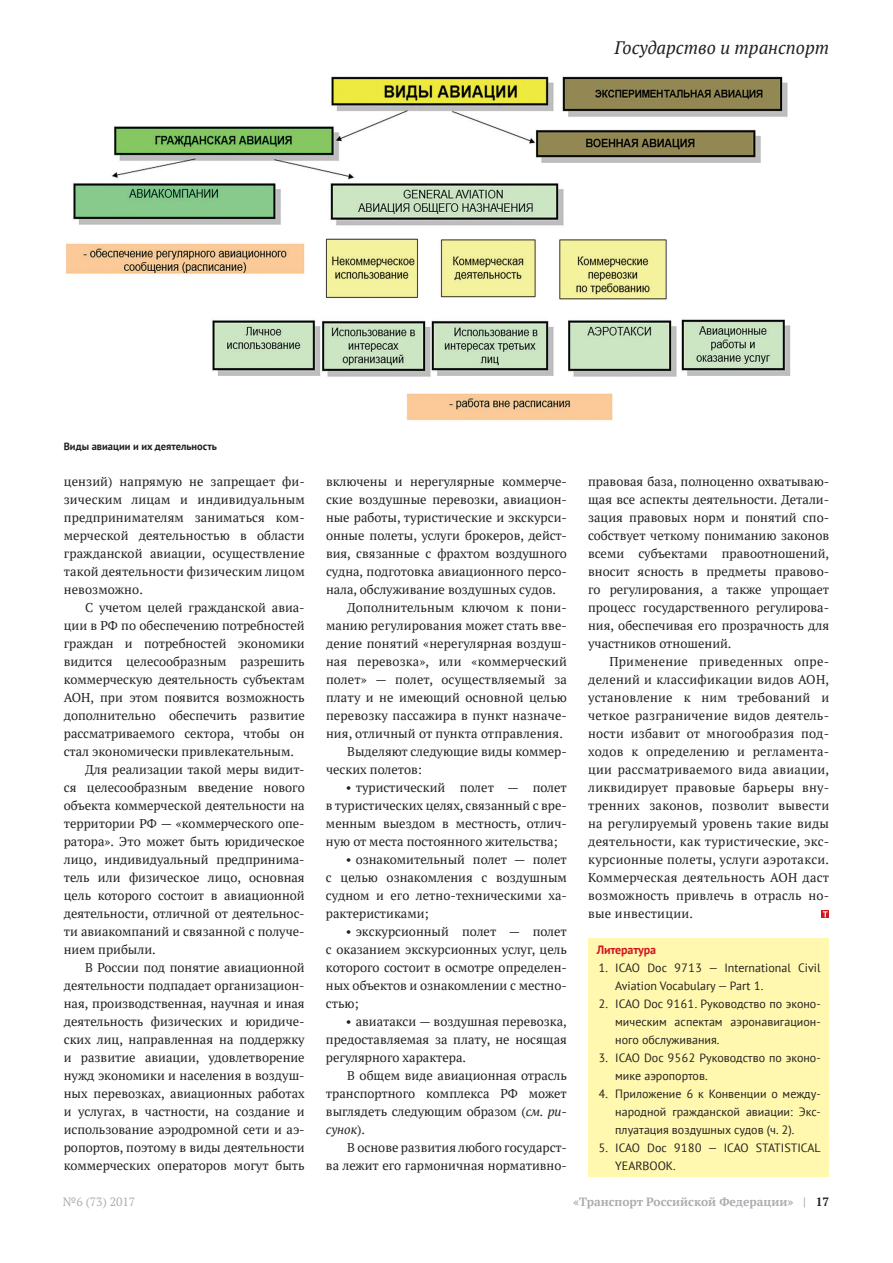
<style>
.page{position:relative;width:893px;height:1263px;background:#fff}
.page>*{position:absolute;margin:0;border:0;box-sizing:border-box;transform-origin:0 0}
.t1{font:italic 18px "PT Serif";color:#231f20}
.t2{font:12.75px/18px "PT Serif";color:#231f20;text-align:justify}
.t3{font:12px/18px "PT Sans";color:#231f20}
.t4{font:700 12px "PT Serif";color:#acadb1}
.t5{font:12px "PT Serif";color:#acadb1}
.t6{font:700 12px "PT Sans";color:#d1161e}
.t7{font:700 10.5px "PT Sans";color:#231f20}
.s1{font-style:italic}
.s2{color:#231f20}
</style>
<div class="page">
<div style="left:588px;top:938px;width:241px;height:239px;background:#fff8ae"></div>
<img style="left:66px;top:76px;width:725px;height:345px">
<svg style="left:821px;top:910px;width:8px;height:8px"></svg>
<svg style="left:823px;top:911px;width:5px;height:6px"></svg>
<h1 class="t1" style="left:614px;top:36px;width:216px">Государство и транспорт</h1>
<p class="t7" style="left:64px;top:439px;width:155px">Виды авиации и их деятельность</p>
<p class="t2" style="left:64px;top:472px;width:242px">цензий) напрямую не запрещает фи&shy;зическим лицам и индивидуальным предпринимателям заниматься ком&shy;мерческой деятельностью в области гражданской авиации, осуществление такой деятельности физическим лицом невозможно.</p>
<p class="t2" style="left:85px;top:598px;width:221px">С учетом целей гражданской авиа-</p>
<p class="t2" style="left:64px;top:616px;width:242px">ции в РФ по обеспечению потребностей</p>
<p class="t2" style="left:64px;top:634px;width:242px">граждан и потребностей экономики</p>
<p class="t2" style="left:64px;top:652px;width:242px">видится целесообразным разрешить</p>
<p class="t2" style="left:64px;top:670px;width:242px">коммерческую деятельность субъектам</p>
<p class="t2" style="left:64px;top:688px;width:242px">АОН, при этом появится возможность</p>
<p class="t2" style="left:64px;top:706px;width:242px">дополнительно обеспечить развитие</p>
<p class="t2" style="left:64px;top:724px;width:242px">рассматриваемого сектора, чтобы он</p>
<p class="t2" style="left:64px;top:742px;width:232px">стал экономически привлекательным.</p>
<p class="t2" style="left:85px;top:760px;width:221px">Для реализации такой меры видит-</p>
<p class="t2" style="left:64px;top:778px;width:242px">ся целесообразным введение нового</p>
<p class="t2" style="left:64px;top:796px;width:242px">объекта коммерческой деятельности на</p>
<p class="t2" style="left:64px;top:814px;width:242px">территории РФ — «коммерческого опе-</p>
<p class="t2" style="left:64px;top:832px;width:242px">ратора». Это может быть юридическое</p>
<p class="t2" style="left:64px;top:850px;width:242px">лицо, индивидуальный предпринима-</p>
<p class="t2" style="left:64px;top:868px;width:242px">тель или физическое лицо, основная</p>
<p class="t2" style="left:64px;top:886px;width:242px">цель которого состоит в авиационной</p>
<p class="t2" style="left:64px;top:904px;width:242px">деятельности, отличной от деятельнос-</p>
<p class="t2" style="left:64px;top:922px;width:242px">ти авиакомпаний и связанной с получе-</p>
<p class="t2" style="left:64px;top:940px;width:93px">нием прибыли.</p>
<p class="t2" style="left:85px;top:958px;width:221px">В России под понятие авиационной</p>
<p class="t2" style="left:64px;top:976px;width:242px">деятельности подпадает организацион-</p>
<p class="t2" style="left:64px;top:994px;width:242px">ная, производственная, научная и иная</p>
<p class="t2" style="left:64px;top:1012px;width:242px">деятельность физических и юридиче-</p>
<p class="t2" style="left:64px;top:1030px;width:242px">ских лиц, направленная на поддержку</p>
<p class="t2" style="left:64px;top:1048px;width:242px">и развитие авиации, удовлетворение</p>
<p class="t2" style="left:64px;top:1066px;width:242px">нужд экономики и населения в воздуш-</p>
<p class="t2" style="left:64px;top:1084px;width:242px">ных перевозках, авиационных работах</p>
<p class="t2" style="left:64px;top:1102px;width:242px">и услугах, в частности, на создание и</p>
<p class="t2" style="left:64px;top:1120px;width:242px">использование аэродромной сети и аэ-</p>
<p class="t2" style="left:64px;top:1138px;width:242px">ропортов, поэтому в виды деятельности</p>
<p class="t2" style="left:64px;top:1156px;width:242px">коммерческих операторов могут быть</p>
<p class="t2" style="left:326px;top:472px;width:242px">включены и нерегулярные коммерче-</p>
<p class="t2" style="left:326px;top:490px;width:242px">ские воздушные перевозки, авиацион-</p>
<p class="t2" style="left:326px;top:508px;width:242px">ные работы, туристические и экскурси-</p>
<p class="t2" style="left:326px;top:526px;width:242px">онные полеты, услуги брокеров, дейст-</p>
<p class="t2" style="left:326px;top:544px;width:242px">вия, связанные с фрахтом воздушного</p>
<p class="t2" style="left:326px;top:562px;width:242px">судна, подготовка авиационного персо-</p>
<p class="t2" style="left:326px;top:580px;width:231px">нала, обслуживание воздушных судов.</p>
<p class="t2" style="left:347px;top:598px;width:221px">Дополнительным ключом к пони-</p>
<p class="t2" style="left:326px;top:616px;width:242px">манию регулирования может стать вве-</p>
<p class="t2" style="left:326px;top:634px;width:242px">дение понятий «нерегулярная воздуш-</p>
<p class="t2" style="left:326px;top:652px;width:242px">ная перевозка», или «коммерческий</p>
<p class="t2" style="left:326px;top:670px;width:242px">полет» — полет, осуществляемый за</p>
<p class="t2" style="left:326px;top:688px;width:242px">плату и не имеющий основной целью</p>
<p class="t2" style="left:326px;top:706px;width:242px">перевозку пассажира в пункт назначе-</p>
<p class="t2" style="left:326px;top:724px;width:238px">ния, отличный от пункта отправления.</p>
<p class="t2" style="left:347px;top:742px;width:221px">Выделяют следующие виды коммер-</p>
<p class="t2" style="left:326px;top:761px;width:98px">ческих полетов:</p>
<p class="t2" style="left:326px;top:779px;width:242px;text-indent:20px">• туристический полет — полет в туристических целях, связанный с вре&shy;менным выездом в местность, отлич&shy;ную от места постоянного жительства;</p>
<p class="t2" style="left:326px;top:851px;width:242px;text-indent:20px">• ознакомительный полет — полет с целью ознакомления с воздушным судном и его летно-техническими ха&shy;рактеристиками;</p>
<p class="t2" style="left:326px;top:923px;width:242px;text-indent:20px">• экскурсионный полет — полет с оказанием экскурсионных услуг, цель которого состоит в осмотре определен&shy;ных объектов и ознакомлении с местно&shy;стью;</p>
<p class="t2" style="left:326px;top:1013px;width:242px;text-indent:20px">• авиатакси — воздушная перевозка, предоставляемая за плату, не носящая регулярного характера.</p>
<p class="t2" style="left:326px;top:1067px;width:242px;text-indent:21px">В общем виде авиационная отрасль транспортного комплекса РФ может выглядеть следующим образом (<span class="s1">см. ри&shy;сунок</span>).</p>
<p class="t2" style="left:326px;top:1139px;width:242px;text-align:right">В основе развития любого государст-<br>ва лежит его гармоничная нормативно-</p>
<p class="t2" style="left:588px;top:473px;width:242px">правовая база, полноценно охватываю&shy;щая все аспекты деятельности. Детали&shy;зация правовых норм и понятий спо&shy;собствует четкому пониманию законов всеми субъектами правоотношений, вносит ясность в предметы правово&shy;го регулирования, а также упрощает процесс государственного регулирова&shy;ния, обеспечивая его прозрачность для участников отношений.</p>
<p class="t2" style="left:588px;top:653px;width:242px;text-indent:21px">Применение приведенных опре&shy;делений и классификации видов АОН, установление к ним требований и четкое разграничение видов деятель&shy;ности избавит от многообразия под&shy;ходов к определению и регламента&shy;ции рассматриваемого вида авиации, ликвидирует правовые барьеры вну&shy;тренних законов, позволит вывести на регулируемый уровень такие виды деятельности, как туристические, экс&shy;курсионные полеты, услуги аэротакси.<br>Коммерческая деятельность АОН даст возможность привлечь в отрасль но&shy;вые инвестиции.</p>
<p class="t6" style="left:597px;top:942px;width:61px">Литература</p>
<p class="t3" style="left:615px;top:959px;width:207px;text-indent:-17px">1. ICAO Doc 9713 — International Civil<br>Aviation Vocabulary — Part 1.</p>
<p class="t3" style="left:615px;top:995px;width:207px;text-align:justify;text-indent:-17px">2. ICAO Doc 9161. Руководство по эконо&shy;мическим аспектам аэронавигацион&shy;ного обслуживания.</p>
<p class="t3" style="left:615px;top:1049px;width:207px;text-indent:-17px">3. ICAO Doc 9562 Руководство по эконо&shy;мике аэропортов.</p>
<p class="t3" style="left:615px;top:1085px;width:207px;text-align:justify;text-indent:-17px">4. Приложение 6 к Конвенции о между&shy;народной гражданской авиации: Экс&shy;плуатация воздушных судов (ч. 2).</p>
<p class="t3" style="left:615px;top:1139px;width:207px;text-indent:-17px">5. ICAO Doc 9180 — ICAO STATISTICAL<br>YEARBOOK.</p>
<p class="t5" style="left:63px;top:1194px;width:74px">№6 (73) 2017</p>
<p class="t4" style="left:573px;top:1194px;width:258px">«Транспорт Российской Федерации» | <span class="s2">17</span></p>
</div>
